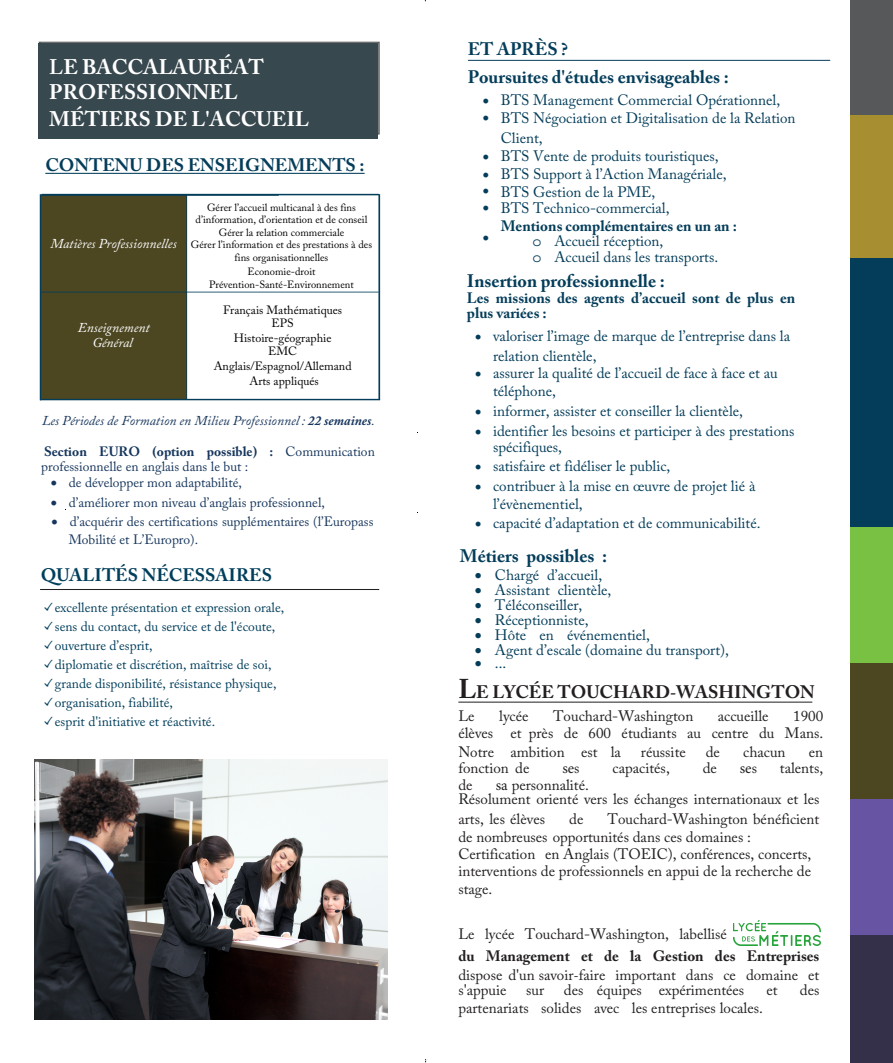
<style>
.page{position:relative;width:893px;height:1063px;background:#fff}
.page>*{position:absolute;margin:0;border:0;box-sizing:border-box;transform-origin:0 0}
.t1{font:700 21px/26px "Adobe Caslon Pro";color:#fff}
.t2{font:700 18px "Adobe Caslon Pro";color:#043d5a}
.t3{font:700 18px "Adobe Caslon Pro";color:#231f20}
.t4{font:700 18px "Adobe Caslon Pro";color:#003e5b}
.t5{font:15px/18px "Adobe Caslon Pro";color:#043d5a}
.t6{font:15px/17.4px "Adobe Caslon Pro";color:#231f20}
.t7{font:700 15px/15px "Adobe Caslon Pro";color:#043d5a}
.t8{font:15px "Minion Pro";color:#231f20}
.t9{font:13.5px "Adobe Caslon Pro";color:#003e5b}
.t10{font:13.5px/14.2px "Adobe Caslon Pro";color:#17365d}
.t11{font:italic 13.5px "Adobe Caslon Pro";color:#17365d}
.t12{font:italic 13.5px/15.5px "Adobe Caslon Pro";color:#fff;text-align:center}
.t13{font:13.5px "Symbol";color:#043d5a}
.t14{font:12px/12.9px "Adobe Caslon Pro";color:#000;text-align:center}
.t15{font:10.5px/12.6px "Adobe Caslon Pro";color:#000;text-align:center}
.s1{font-weight:600}
.s2{font-weight:700}
.s3{font-family:"Koz Min Pr 6 N"}
.s4{font-family:"Courier Std"}
.s5{font-size:27px}
.s6{font-family:"Minion Pro"}
.s7{font-family:"Adobe Caslon Pro"}
</style>
<div class="page">
<div style="left:850px;top:257px;width:43px;height:270px;background:#043d5a"></div>
<div style="left:850px;top:115px;width:43px;height:142px;background:#a78e30"></div>
<div style="left:850px;top:527px;width:43px;height:136px;background:#79c142"></div>
<div style="left:850px;top:663px;width:43px;height:136px;background:#4c4621"></div>
<div style="left:850px;top:0;width:43px;height:115px;background:#57585a"></div>
<div style="left:850px;top:799px;width:43px;height:136px;background:#6754a3"></div>
<div style="left:850px;top:935px;width:43px;height:128px;background:#353049"></div>
<hr style="left:458px;top:702px;width:354px;height:1px;background:#231f20">
<hr style="left:468px;top:60px;width:362px;height:1px;background:#043d5a">
<img style="left:734px;top:920px;width:87px;height:25px">
<div style="left:38px;top:43px;width:340px;height:95px;background:#38484f"></div>
<hr style="left:45px;top:173px;width:320px;height:1px;background:#043d5a">
<hr style="left:40px;top:589px;width:339px;height:1px;background:#231f20">
<img style="left:35px;top:760px;width:353px;height:259px">
<div style="left:40px;top:195px;width:146px;height:204px;background:#4c4621"></div>
<hr style="left:41px;top:195px;width:238px;height:1px;background:#043d5a">
<hr style="left:186px;top:195px;width:2px;height:204px;background:#043d5a">
<svg style="left:39px;top:194px;width:4px;height:206px"></svg>
<svg style="left:377px;top:194px;width:4px;height:206px"></svg>
<hr style="left:40px;top:398px;width:340px;height:3px;background:#043d5a">
<hr style="left:41px;top:292px;width:338px;height:1px;background:#043d5a">
<hr style="left:41px;top:194px;width:338px;height:1px;background:#043d5a">
<h1 class="t1" style="left:49px;top:53px;width:261px"><span class="s1">L</span>E BACCALAURÉAT<br>PROFESSIONNEL<br>MÉTIERS DE L'ACCUEIL</h1>
<p class="t2" style="left:45px;top:154px;width:321px">CONTENU DES ENSEIGNEMENTS :</p>
<p class="t12" style="left:50px;top:236px;width:128px">Matières Professionnelles</p>
<p class="t12" style="left:78px;top:320px;width:73px">Enseignement<br>Général</p>
<p class="t15" style="left:191px;top:201px;width:183px">Gérer l’accueil multicanal à des fins d’information, d’orientation et de conseil Gérer la relation commerciale<br>Gérer l’information et des prestations à des fins organisationnelles</p>
<p class="t15" style="left:209px;top:265px;width:146px">Economie-droit<br>Prévention-Santé-Environnement</p>
<p class="t14" style="left:223px;top:304px;width:121px">Français Mathématiques<br>EPS</p>
<p class="t14" style="left:234px;top:331px;width:99px">Histoire-géographie<br>EMC</p>
<p class="t14" style="left:214px;top:358px;width:139px;line-height:14.7px">Anglais/Espagnol/Allemand<br>Arts appliqués</p>
<p class="t11" style="left:42px;top:412px;width:334px">Les Périodes de Formation en Milieu Professionnel : <span class="s2">22 semaines</span>.</p>
<p class="t10" style="left:41px;top:445px;width:335px"><span class="s2">Section EURO (option possible) :</span> Communication professionnelle en anglais dans le but :</p>
<p class="t10" style="left:51px;top:475px;width:193px">• de développer mon adaptabilité,</p>
<p class="t10" style="left:51px;top:495px;width:276px">• d’améliorer mon niveau d’anglais professionnel,</p>
<p class="t10" style="left:69px;top:511px;width:306px;line-height:18.9px;text-indent:-17px">• d’acquérir des certifications supplémentaires (l’Europass<br>Mobilité et L’Europro).</p>
<p class="t4" style="left:41px;top:564px;width:233px">QUALITÉS NÉCESSAIRES</p>
<p class="t9" style="left:41px;top:600px;width:244px"><span class="s3">✓</span>excellente présentation et expression orale,</p>
<p class="t9" style="left:41px;top:619px;width:235px"><span class="s3">✓</span>sens du contact, du service et de l'écoute,</p>
<p class="t9" style="left:41px;top:638px;width:113px"><span class="s3">✓</span>ouverture d’esprit,</p>
<p class="t9" style="left:41px;top:657px;width:232px"><span class="s3">✓</span>diplomatie et discrétion, maîtrise de soi,</p>
<p class="t9" style="left:41px;top:675px;width:237px"><span class="s3">✓</span>grande disponibilité, résistance physique,</p>
<p class="t9" style="left:41px;top:694px;width:133px"><span class="s3">✓</span>organisation, fiabilité,</p>
<p class="t9" style="left:41px;top:713px;width:175px"><span class="s3">✓</span>esprit d'initiative et réactivité.</p>
<p class="t2" style="left:468px;top:38px;width:102px">ET APRÈS ?</p>
<p class="t2" style="left:468px;top:66px;width:263px">Poursuites d'études envisageables :</p>
<p class="t5" style="left:501px;top:91px;width:296px">BTS Management Commercial Opérationnel,<br>BTS Négociation et Digitalisation de la Relation</p>
<p class="t5" style="left:501px;top:129px;width:227px">Client,<br>BTS Vente de produits touristiques,<br>BTS Support à l’Action Managériale,<br>BTS Gestion de la PME,</p>
<p class="t5" style="left:501px;top:199px;width:170px">BTS Technico-commercial,</p>
<p class="t5" style="left:532px;top:218px;width:206px;line-height:15.3px;text-indent:-32px"><span class="s2">Mentions complémentaires en un an : </span><span class="s4">o</span> Accueil réception,<br><span class="s4">o</span> Accueil dans les transports.</p>
<p class="t2" style="left:467px;top:270px;width:199px">Insertion professionnelle :</p>
<p class="t7" style="left:467px;top:290px;width:330px">Les missions des agents d’accueil sont de plus en plus variées :</p>
<p class="t5" style="left:493px;top:325px;width:299px;line-height:20.2px;text-indent:-18px">• valoriser l’image de marque de l’entreprise dans la relation clientèle,</p>
<p class="t5" style="left:493px;top:364px;width:286px;text-indent:-18px">• assurer la qualité de l’accueil de face à face et au téléphone,</p>
<p class="t5" style="left:475px;top:401px;width:269px">• informer, assister et conseiller la clientèle,</p>
<p class="t5" style="left:493px;top:423px;width:303px;line-height:15.8px;text-indent:-18px">• identifier les besoins et participer à des prestations spécifiques,</p>
<p class="t5" style="left:475px;top:457px;width:197px">• satisfaire et fidéliser le public,</p>
<p class="t5" style="left:493px;top:476px;width:264px;text-indent:-18px">• contribuer à la mise en œuvre de projet lié à l’évènementiel,</p>
<p class="t5" style="left:475px;top:514px;width:287px">• capacité d’adaptation et de communicabilité.</p>
<p class="t2" style="left:460px;top:545px;width:149px">Métiers possibles :</p>
<p class="t5" style="left:475px;top:566px;width:129px">• Chargé d’accueil,</p>
<p class="t5" style="left:475px;top:581px;width:138px">• Assistant clientèle,</p>
<p class="t5" style="left:475px;top:596px;width:109px">• Téléconseiller,</p>
<p class="t5" style="left:475px;top:611px;width:115px">• Réceptionniste,</p>
<p class="t5" style="left:475px;top:626px;width:177px">• Hôte en événementiel,</p>
<p class="t5" style="left:475px;top:641px;width:255px">• Agent d’escale (domaine du transport),</p>
<p class="t5" style="left:475px;top:654px;width:33px">• ...</p>
<p class="t13" style="left:483px;top:92px;width:8px">•</p>
<p class="t13" style="left:483px;top:108px;width:8px">•</p>
<p class="t13" style="left:483px;top:228px;width:8px">•</p>
<p class="t3" style="left:458px;top:681px;width:358px"><span class="s5">L</span>E LYCÉE TOUCHARD<span class="s6">-</span>WASHINGTON</p>
<p class="t6" style="left:458px;top:708px;width:18px">Le</p>
<p class="t6" style="left:499px;top:708px;width:31px">lycée</p>
<p class="t6" style="left:553px;top:708px;width:142px">Touchard-Washington</p>
<p class="t6" style="left:718px;top:708px;width:52px">accueille</p>
<p class="t6" style="left:458px;top:708px;width:366px;line-height:16.5px;text-align:right">1900<br>élèves et près de 600 étudiants au centre du Mans.</p>
<p class="t6" style="left:458px;top:743px;width:164px">Notre ambition est la</p>
<p class="t6" style="left:641px;top:743px;width:46px">réussite</p>
<p class="t6" style="left:706px;top:743px;width:16px">de</p>
<p class="t6" style="left:743px;top:743px;width:44px">chacun</p>
<p class="t6" style="left:809px;top:743px;width:16px">en</p>
<p class="t6" style="left:458px;top:759px;width:73px">fonction de</p>
<p class="t8" style="left:562px;top:758px;width:19px">se<span class="s7">s</span></p>
<p class="t6" style="left:613px;top:759px;width:59px">capacités,</p>
<p class="t6" style="left:703px;top:759px;width:16px">de</p>
<p class="t8" style="left:740px;top:758px;width:19px">se<span class="s7">s</span></p>
<p class="t6" style="left:780px;top:759px;width:45px">talents,</p>
<p class="t6" style="left:458px;top:776px;width:16px">de</p>
<p class="t6" style="left:458px;top:777px;width:362px;line-height:14.4px;text-indent:37px"><span class="s6">sa</span> personnalité.<br>Résolument orienté vers les échanges internationaux et les</p>
<p class="t6" style="left:458px;top:810px;width:88px">arts, les élèves</p>
<p class="t6" style="left:569px;top:810px;width:16px">de</p>
<p class="t6" style="left:458px;top:810px;width:362px;text-indent:149px">Touchard-Washington bénéficient de nombreuses opportunités dans ces domaines :<br>Certification en Anglais (TOEIC), conférences, concerts, interventions de professionnels en appui de la recherche de stage.</p>
<p class="t6" style="left:458px;top:926px;width:270px">Le lycée Touchard-Washington, labellisé</p>
<p class="t6" style="left:458px;top:946px;width:363px;line-height:19.5px"><span class="s2">du Management et de la Gestion des Entreprises </span>dispose d'un savoir<span class="s6">-</span>faire important dans ce domaine et</p>
<p class="t6" style="left:458px;top:981px;width:50px">s'appuie</p>
<p class="t6" style="left:526px;top:981px;width:20px">sur</p>
<p class="t6" style="left:564px;top:981px;width:182px">des équipes expérimentées</p>
<p class="t6" style="left:766px;top:981px;width:13px">et</p>
<p class="t6" style="left:800px;top:981px;width:21px">des</p>
<p class="t6" style="left:458px;top:999px;width:306px">partenariats solides avec les entreprises locales.</p>
</div>
